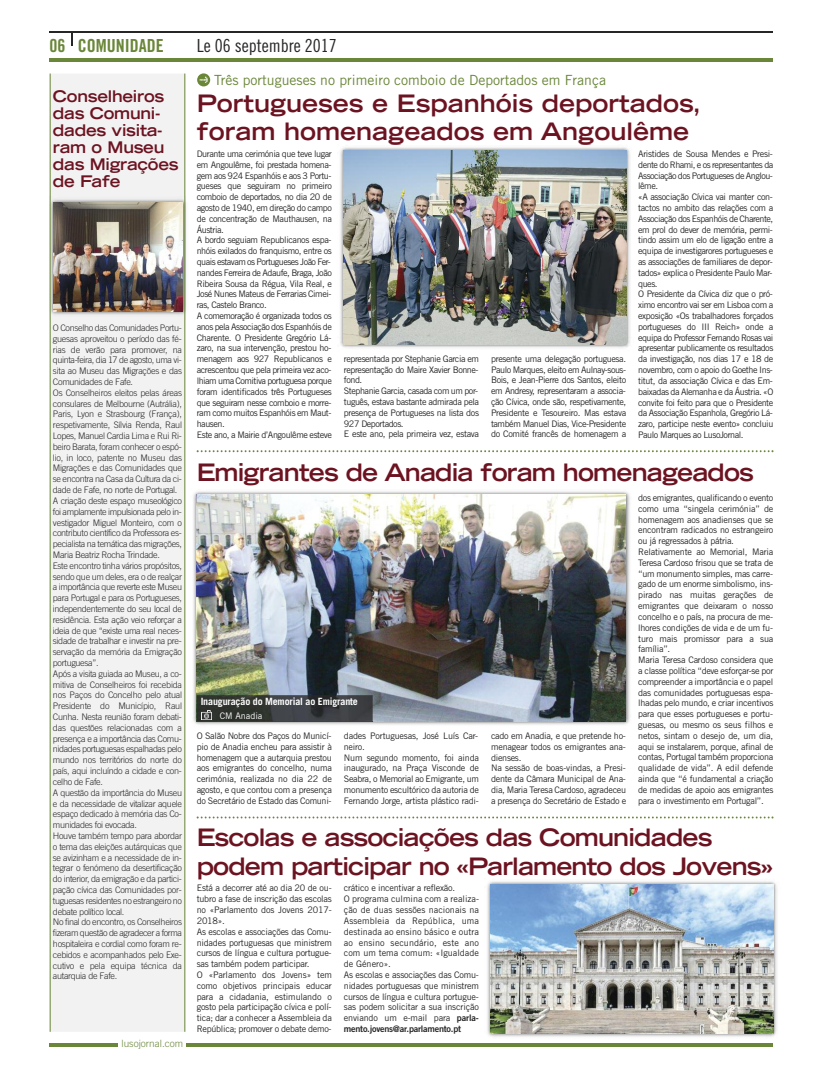
<style>
.page{position:relative;width:823px;height:1078px;background:#fff}
.page>*{position:absolute;margin:0;border:0;box-sizing:border-box;transform-origin:0 0}
.t1{font:700 expanded 24px/28.8px "Trade Gothic LT";letter-spacing:-.035em;color:#6c1321}
.t2{font:700 expanded 24px/28.8px "Trade Gothic LT";color:#6c1321}
.t3{font:18px "Trade Gothic LT Cond Eighteen";color:#272627}
.t4{font:18px "Trade Gothic LT Bold Cond Twenty";color:#6a8639}
.t5{font:700 expanded 16px/17px "Trade Gothic LT";letter-spacing:-.015em;color:#6c1321}
.t6{font:14px "Trade Gothic LT";color:#6a8639}
.t7{font:700 10px "Trade Gothic LT";letter-spacing:-.015em;color:#fff}
.t8{font:300 10px "Trade Gothic LT";color:#6a8639}
.t9{font:9px/10.8px "Trade Gothic LT";letter-spacing:-.04em;color:#272627}
.t10{font:300 9px/10.8px "Trade Gothic LT";letter-spacing:-.035em;color:#272627}
.t11{font:9px/10.8px "Trade Gothic LT";letter-spacing:-.015em;color:#272627}
.t12{font:9px "Trade Gothic LT Bold Two";letter-spacing:-.025em;color:#272627}
.t13{font:9px "Trade Gothic LT";color:#fff}
.s1{font-family:"Trade Gothic LT Bold Two"}
</style>
<div class="page">
<hr style="left:186px;top:1043px;width:586px;height:3px;background:#6a8639">
<svg style="left:50px;top:1043px;width:68px;height:3px"></svg>
<div style="left:51px;top:74px;width:133px;height:957px;background:#f2f2f2"></div>
<img style="left:49px;top:196px;width:137px;height:123px">
<img style="left:53px;top:202px;width:130px;height:109px">
<hr style="left:50px;top:58px;width:722px;height:4px;background:#6a8639">
<hr style="left:50px;top:31px;width:722px;height:1px;background:#272627">
<svg style="left:71px;top:32px;width:1px;height:14px"></svg>
<svg style="left:196px;top:450px;width:577px;height:2px"></svg>
<svg style="left:197px;top:73px;width:13px;height:13px"></svg>
<svg style="left:199px;top:75px;width:10px;height:8px"></svg>
<svg style="left:196px;top:816px;width:577px;height:2px"></svg>
<img style="left:340px;top:144px;width:291px;height:204px">
<img style="left:343px;top:150px;width:282px;height:194px">
<img style="left:193px;top:491px;width:437px;height:234px">
<img style="left:196px;top:494px;width:429px;height:227px">
<img style="left:487px;top:881px;width:290px;height:156px">
<img style="left:490px;top:884px;width:282px;height:148px">
<img style="left:197px;top:695px;width:175px;height:27px">
<svg style="left:201px;top:710px;width:10px;height:9px"></svg>
<hr style="left:184px;top:73px;width:1px;height:958px;background:#6a8639">
<hr style="left:50px;top:73px;width:1px;height:958px;background:#6a8639">
<h2 class="t4" style="left:50px;top:34px;width:115px">06 COMUNIDADE</h2>
<h3 class="t5" style="left:53px;top:87px;width:127px">Conselheiros das Comuni&shy;dades visita&shy;ram o Museu das Migrações de Fafe</h3>
<p class="t10" style="left:53px;top:322px;width:130px">O Conselho das Comunidades Portu&shy;guesas aproveitou o período das fé&shy;rias de verão para promover, na quinta-feira, dia 17 de agosto, uma vi&shy;sita ao Museu das Migrações e das Comunidades de Fafe.<br>Os Conselheiros eleitos pelas áreas consulares de Melbourne (Autrália), Paris, Lyon e Strasbourg (França), respetivamente, Sílvia Renda, Raul Lopes, Manuel Cardia Lima e Rui Ri&shy;beiro Barata, foram conhecer o espó&shy;lio, in loco, patente no Museu das Migrações e das Comunidades que se encontra na Casa da Cultura da ci&shy;dade de Fafe, no norte de Portugal.<br>A criação deste espaço museológico foi amplamente impulsionada pelo in&shy;vestigador Miguel Monteiro, com o contributo científico da Professora es&shy;pecialista na temática das migrações, Maria Beatriz Rocha Trindade.<br>Este encontro tinha vários propósitos, sendo que um deles, era o de realçar a importância que reverte este Museu para Portugal e para os Portugueses, independentemente do seu local de residência. Esta ação veio reforçar a ideia de que “existe uma real neces&shy;sidade de trabalhar e investir na pre&shy;servação da memória da Emigração portuguesa”.<br>Após a visita guiada ao Museu, a co&shy;mitiva de Conselheiros foi recebida nos Paços do Concelho pelo atual Presidente do Município, Raul Cunha. Nesta reunião foram debati&shy;das questões relacionadas com a presença e a importância das Comu&shy;nidades portuguesas espalhadas pelo mundo nos territórios do norte do país, aqui incluíndo a cidade e con&shy;celho de Fafe.<br>A questão da importância do Museu e da necessidade de vitalizar aquele espaço dedicado à memória das Co&shy;munidades foi evocada.<br>Houve também tempo para abordar o tema das eleições autárquicas que se avizinham e a necessidade de in&shy;tegrar o fenómeno da desertificação do interior, da emigração e da partici&shy;pação cívica das Comunidades por&shy;tuguesas residentes no estrangeiro no debate político local.<br>No final do encontro, os Conselheiros fizeram questão de agradecer a forma hospitaleira e cordial como foram re&shy;cebidos e acompanhados pelo Exe&shy;cutivo e pela equipa técnica da autarquia de Fafe.</p>
<p class="t8" style="left:121px;top:1036px;width:63px">lusojornal.com</p>
<h2 class="t3" style="left:196px;top:34px;width:141px">Le 06 septembre 2017</h2>
<h3 class="t6" style="left:214px;top:72px;width:393px">Três portugueses no primeiro comboio de Deportados em França</h3>
<h1 class="t2" style="left:197px;top:88px;width:505px">Portugueses e Espanhóis deportados, foram homenageados em Angoulême</h1>
<p class="t9" style="left:197px;top:148px;width:136px">Durante uma cerimónia que teve lugar em Angoulême, foi prestada homena&shy;gem aos 924 Espanhóis e aos 3 Portu&shy;gueses que seguiram no primeiro comboio de deportados, no dia 20 de agosto de 1940, em direção do campo de concentração de Mauthausen, na Áustria.<br>A bordo seguiam Republicanos espa&shy;nhóis exilados do franquismo, entre os quais estavam os Portugueses João Fer&shy;nandes Ferreira de Adaufe, Braga, João Ribeira Sousa da Régua, Vila Real, e José Nunes Mateus de Ferrarias Cimei&shy;ras, Castelo Branco.<br>A comemoração é organizada todos os anos pela Associação dos Espanhóis de Charente. O Presidente Gregório Lá&shy;zaro, na sua intervenção, prestou ho&shy;menagem aos 927 Republicanos e acrescentou que pela primeira vez aco&shy;lhiam uma Comitiva portuguesa porque foram identificados três Portugueses que seguiram nesse comboio e morre&shy;ram como muitos Espanhóis em Maut&shy;hausen.<br>Este ano, a Mairie d’Angoulême esteve</p>
<p class="t9" style="left:637px;top:148px;width:136px">Aristides de Sousa Mendes e Presi&shy;dente do Rhami, e os representantes da Associação dos Portugueses de Anglou&shy;lême.<br>«A associação Cívica vai manter con&shy;tactos no ambito das relações com a Associação dos Espanhóis de Charente, em prol do dever de memória, permi&shy;tindo assim um elo de ligação entre a equipa de investigarores portugueses e as associações de familiares de depor&shy;tados» explica o Presidente Paulo Mar&shy;ques.<br>O Presidente da Cívica diz que o pró&shy;ximo encontro vai ser em Lisboa com a exposição «Os trabalhadores forçados portugueses do III Reich» onde a equipa do Professor Fernando Rosas vai apresentar publicamente os resultados da investigação, nos dias 17 e 18 de novembro, com o apoio do Goethe Ins&shy;titut, da associação Cívica e das Em&shy;baixadas da Alemanha e da Áustria. «O convite foi feito para que o Presidente da Associação Espanhola, Gregório Lá&shy;zaro, participe neste evento» concluiu Paulo Marques ao LusoJornal.</p>
<p class="t9" style="left:344px;top:353px;width:136px">representada por Stephanie Garcia em representação do Maire Xavier Bonne&shy;fond.<br>Stephanie Garcia, casada com um por&shy;tuguês, estava bastante admirada pela presença de Portugueses na lista dos<br>927 Deportados.<br>E este ano, pela primeira vez, estava</p>
<p class="t9" style="left:490px;top:353px;width:136px;text-align:justify">presente uma delegação portuguesa.<br>Paulo Marques, eleito em Aulnay-sous-Bois, e Jean-Pierre dos Santos, eleito em Andresy, representaram a associa&shy;ção Cívica, onde são, respetivamente, Presidente e Tesoureiro. Mas estava também Manuel Dias, Vice-Presidente do Comité francês de homenagem a</p>
<h1 class="t1" style="left:197px;top:457px;width:558px">Emigrantes de Anadia foram homenageados</h1>
<p class="t9" style="left:637px;top:492px;width:136px">dos emigrantes, qualificando o evento como uma “singela cerimónia” de homenagem aos anadienses que se encontram radicados no estrangeiro ou já regressados à pátria.<br>Relativamente ao Memorial, Maria Teresa Cardoso frisou que se trata de “um monumento simples, mas carre&shy;gado de um enorme simbolismo, ins&shy;pirado nas muitas gerações de emigrantes que deixaram o nosso concelho e o país, na procura de me&shy;lhores condições de vida e de um fu&shy;turo mais promissor para a sua família”.<br>Maria Teresa Cardoso considera que a classe política “deve esforçar-se por compreender a importância e o papel das comunidades portuguesas espa&shy;lhadas pelo mundo, e criar incentivos para que esses portugueses e portu&shy;guesas, ou mesmo os seus filhos e netos, sintam o desejo de, um dia, aqui se instalarem, porque, afinal de contas, Portugal também proporciona qualidade de vida”. A edil defende ainda que “é fundamental a criação de medidas de apoio aos emigrantes para o investimento em Portugal”.</p>
<h1 class="t1" style="left:197px;top:822px;width:577px">Escolas e associações das Comunidades podem participar no «Parlamento dos Jovens»</h1>
<p class="t9" style="left:197px;top:882px;width:136px">Está a decorrer até ao dia 20 de ou&shy;tubro a fase de inscrição das escolas no «Parlamento dos Jovens 2017-<br>2018».<br>As escolas e associações das Comu&shy;nidades portuguesas que ministrem cursos de língua e cultura portugue&shy;sas também podem participar.<br>O «Parlamento dos Jovens» tem como objetivos principais educar para a cidadania, estimulando o gosto pela participação cívica e polí&shy;tica; dar a conhecer a Assembleia da<br>República; promover o debate demo-</p>
<p class="t11" style="left:343px;top:882px;width:136px">crático e incentivar a reflexão.<br>O programa culmina com a realiza&shy;ção de duas sessões nacionais na<br>Assembleia da República, uma destinada ao ensino básico e outra ao ensino secundário, este ano com um tema comum: «Igualdade de Género».<br>As escolas e associações das Comu&shy;nidades portuguesas que ministrem cursos de língua e cultura portugue&shy;sas podem solicitar a sua inscrição enviando um e-mail para <span class="s1">parla-</span></p>
<p class="t7" style="left:200px;top:695px;width:158px">Inauguração do Memorial ao Emigrante</p>
<p class="t13" style="left:219px;top:710px;width:44px">CM Anadia</p>
<p class="t9" style="left:197px;top:730px;width:136px;text-align:justify">O Salão Nobre dos Paços do Municí&shy;pio de Anadia encheu para assistir à homenagem que a autarquia prestou aos emigrantes do concelho, numa cerimónia, realizada no dia 22 de agosto, e que contou com a presença do Secretário de Estado das Comuni-</p>
<p class="t9" style="left:344px;top:730px;width:136px">dades Portuguesas, José Luís Car&shy;neiro.<br>Num segundo momento, foi ainda inaugurado, na Praça Visconde de<br>Seabra, o Memorial ao Emigrante, um monumento escultórico da autoria de<br>Fernando Jorge, artista plástico radi-</p>
<p class="t9" style="left:490px;top:730px;width:136px">cado em Anadia, e que pretende ho&shy;menagear todos os emigrantes ana&shy;dienses.<br>Na sessão de boas-vindas, a Presi&shy;dente da Câmara Municipal de Ana&shy;dia, Maria Teresa Cardoso, agradeceu a presença do Secretário de Estado e</p>
<p class="t12" style="left:343px;top:1022px;width:119px">mento.jovens@ar.parlamento.pt</p>
</div>
